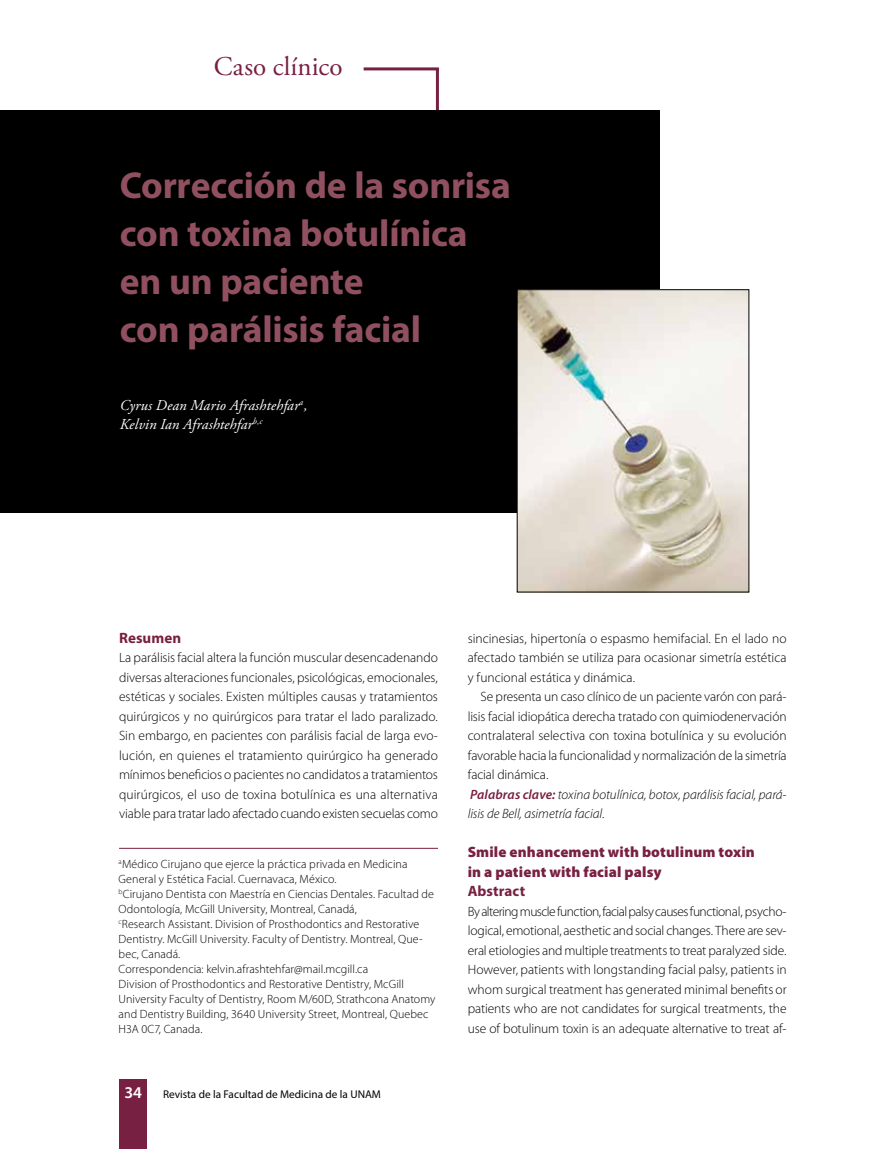
<style>
.page{position:relative;width:893px;height:1149px;background:#fff}
.page>*{position:absolute;margin:0;border:0;box-sizing:border-box;transform-origin:0 0}
.t1{font:700 37.5px/48px "Myriad Pro";letter-spacing:-.005em;color:#915060}
.t2{font:27px "Adobe Garamond Pro";letter-spacing:.005em;color:#782041}
.t3{font:600 16.5px "Myriad Pro";color:#fff}
.t4{font:900 15px/19.5px "Myriad Pro";letter-spacing:.01em;color:#782041}
.t5{font:italic 15px/19.5px "Adobe Garamond Pro";letter-spacing:.01em;color:#fff}
.t6{font:700 15px "Myriad Pro";letter-spacing:.005em;color:#782041}
.t7{font:300 13.5px/19.5px "Myriad Pro";letter-spacing:-.01em;color:#000;text-align:justify}
.t8{font:300 12px/15px "Myriad Pro";letter-spacing:.005em;color:#000}
.t9{font:11.25px "Myriad Pro";color:#000}
.s1{font-weight:600;font-style:italic;color:#782041}
.s2{font-style:italic}
</style>
<div class="page">
<div style="left:119px;top:1079px;width:28px;height:69px;background:#782041"></div>
<hr style="left:364px;top:67px;width:75px;height:3px;background:#782041">
<hr style="left:436px;top:68px;width:3px;height:44px;background:#782041">
<div style="left:0;top:110px;width:659px;height:402px;background:#000"></div>
<hr style="left:119px;top:847px;width:319px;height:1px;background:#782041">
<img style="left:519px;top:291px;width:228px;height:299px">
<h2 class="t2" style="left:214px;top:50px;width:130px">Caso clínico</h2>
<h1 class="t1" style="left:120px;top:160px;width:393px">Corrección de la sonrisa con toxina botulínica en un paciente<br>con parálisis facial</h1>
<p class="t5" style="left:120px;top:395px;width:189px">Cyrus Dean Mario Afrashtehfar<sup>a</sup>,<br>Kelvin Ian Afrashtehfar<sup>b,c</sup></p>
<p class="t6" style="left:119px;top:627px;width:64px">Resumen</p>
<p class="t7" style="left:119px;top:647px;width:320px">La parálisis facial altera la función muscular desencadenando diversas alteraciones funcionales, psicológicas, emocionales, estéticas y sociales. Existen múltiples causas y tratamientos quirúrgicos y no quirúrgicos para tratar el lado paralizado.<br>Sin embargo, en pacientes con parálisis facial de larga evo&shy;lución, en quienes el tratamiento quirúrgico ha generado mínimos beneficios o pacientes no candidatos a tratamientos quirúrgicos, el uso de toxina botulínica es una alternativa viable para tratar lado afectado cuando existen secuelas como</p>
<p class="t8" style="left:119px;top:856px;width:318px"><sup>a</sup>Médico Cirujano que ejerce la práctica privada en Medicina General y Estética Facial. Cuernavaca, México.<br><sup>b</sup>Cirujano Dentista con Maestría en Ciencias Dentales. Facultad de Odontología, McGill University, Montreal, Canadá,<br><sup>c</sup>Research Assistant. Division of Prosthodontics and Restorative Dentistry. McGill University. Faculty of Dentistry. Montreal, Que&shy;bec, Canadá.<br>Correspondencia: kelvin.afrashtehfar@mail.mcgill.ca<br>Division of Prosthodontics and Restorative Dentistry, McGill University Faculty of Dentistry, Room M/60D, Strathcona Anatomy and Dentistry Building, 3640 University Street, Montreal, Quebec H3A 0C7, Canada.</p>
<p class="t3" style="left:124px;top:1081px;width:19px">34</p>
<p class="t9" style="left:163px;top:1086px;width:219px">Revista de la Facultad de Medicina de la UNAM</p>
<p class="t7" style="left:468px;top:628px;width:320px">sincinesias, hipertonía o espasmo hemifacial. En el lado no afectado también se utiliza para ocasionar simetría estética y funcional estática y dinámica.</p>
<p class="t7" style="left:468px;top:686px;width:320px;text-align:left;text-indent:13px">Se presenta un caso clínico de un paciente varón con pará&shy;lisis facial idiopática derecha tratado con quimiodenervación contralateral selectiva con toxina botulínica y su evolución favorable hacia la funcionalidad y normalización de la simetría facial dinámica.<br><span class="s1">Palabras clave:</span> <span class="s2">toxina botulínica, botox, parálisis facial, pará&shy;lisis de Bell, asimetría facial.</span></p>
<p class="t4" style="left:468px;top:842px;width:289px">Smile enhancement with botulinum toxin in a patient with facial palsy</p>
<p class="t6" style="left:468px;top:881px;width:59px">Abstract</p>
<p class="t7" style="left:468px;top:901px;width:320px">By altering muscle function, facial palsy causes functional, psycho&shy;logical, emotional, aesthetic and social changes. There are sev&shy;eral etiologies and multiple treatments to treat paralyzed side.<br>However, patients with longstanding facial palsy, patients in whom surgical treatment has generated minimal benefits or patients who are not candidates for surgical treatments, the use of botulinum toxin is an adequate alternative to treat af-</p>
</div>
